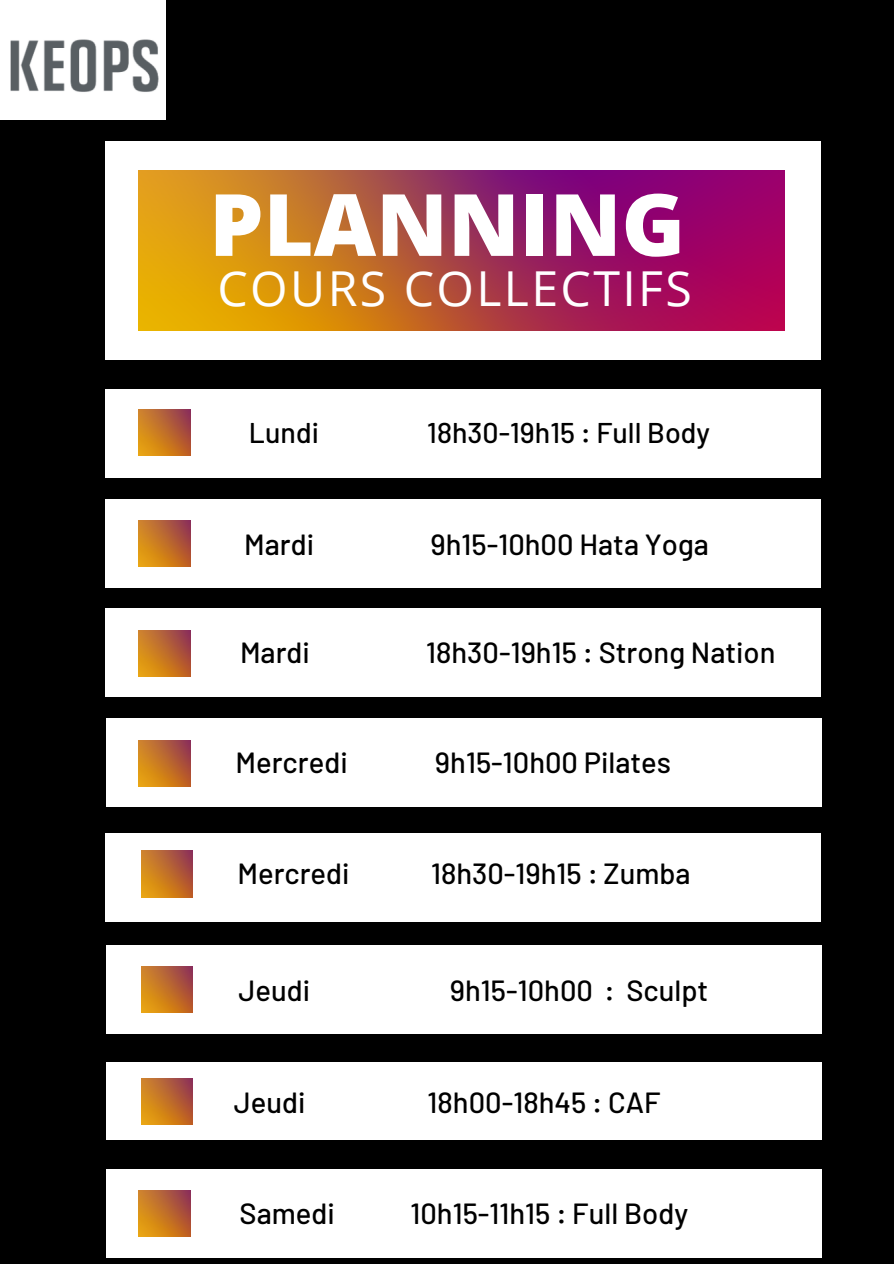
<style>
.page{position:relative;width:894px;height:1264px;background:#fff}
.page>*{position:absolute;margin:0;border:0;box-sizing:border-box;transform-origin:0 0}
.t1{font:800 85.95px "Open Sans";color:#fff}
.t2{font:48.15px "Open Sans";letter-spacing:.05em;color:#fff}
.t3{font:500 29.1px "Barlow";color:#000}
.t4{font:500 28.5px "Barlow";color:#000}
</style>
<div class="page">
<div style="left:0;top:0;width:893px;height:1263px;background:#000"></div>
<div style="left:105px;top:142px;width:715px;height:218px;background:#fff"></div>
<img style="left:138px;top:171px;width:646px;height:160px">
<div style="left:105px;top:389px;width:715px;height:89px;background:#fff"></div>
<div style="left:105px;top:499px;width:715px;height:88px;background:#fff"></div>
<div style="left:105px;top:608px;width:715px;height:89px;background:#fff"></div>
<div style="left:106px;top:717px;width:715px;height:89px;background:#fff"></div>
<div style="left:105px;top:833px;width:715px;height:89px;background:#fff"></div>
<div style="left:106px;top:944px;width:715px;height:89px;background:#fff"></div>
<div style="left:106px;top:1168px;width:715px;height:89px;background:#fff"></div>
<img style="left:138px;top:410px;width:52px;height:46px">
<img style="left:138px;top:520px;width:52px;height:46px">
<img style="left:138px;top:631px;width:52px;height:46px">
<img style="left:138px;top:740px;width:52px;height:46px">
<img style="left:141px;top:850px;width:52px;height:47px">
<img style="left:141px;top:966px;width:52px;height:46px">
<img style="left:138px;top:1190px;width:52px;height:46px">
<img style="left:0;top:0;width:166px;height:119px">
<div style="left:106px;top:1062px;width:715px;height:78px;background:#fff"></div>
<img style="left:141px;top:1078px;width:52px;height:46px">
<h1 class="t1" style="left:209px;top:164px;width:477px">PLANNING</h1>
<h2 class="t2" style="left:217px;top:254px;width:476px">COURS COLLECTIFS</h2>
<p class="t4" style="left:249px;top:414px;width:71px">Lundi</p>
<p class="t4" style="left:427px;top:414px;width:284px">18h30-19h15 : Full Body</p>
<p class="t3" style="left:244px;top:525px;width:71px">Mardi</p>
<p class="t3" style="left:430px;top:525px;width:280px">9h15-10h00 Hata Yoga</p>
<p class="t3" style="left:240px;top:634px;width:71px">Mardi</p>
<p class="t3" style="left:426px;top:634px;width:351px">18h30-19h15 : Strong Nation</p>
<p class="t3" style="left:235px;top:743px;width:114px">Mercredi</p>
<p class="t3" style="left:435px;top:743px;width:237px">9h15-10h00 Pilates</p>
<p class="t3" style="left:237px;top:855px;width:114px">Mercredi</p>
<p class="t3" style="left:431px;top:855px;width:261px">18h30-19h15 : Zumba</p>
<p class="t3" style="left:238px;top:971px;width:73px">Jeudi</p>
<p class="t3" style="left:449px;top:971px;width:260px">9h15-10h00 : Sculpt</p>
<p class="t3" style="left:234px;top:1083px;width:73px">Jeudi</p>
<p class="t3" style="left:427px;top:1083px;width:234px">18h00-18h45 : CAF</p>
<p class="t3" style="left:239px;top:1194px;width:97px">Samedi</p>
<p class="t3" style="left:410px;top:1194px;width:279px">10h15-11h15 : Full Body</p>
</div>
